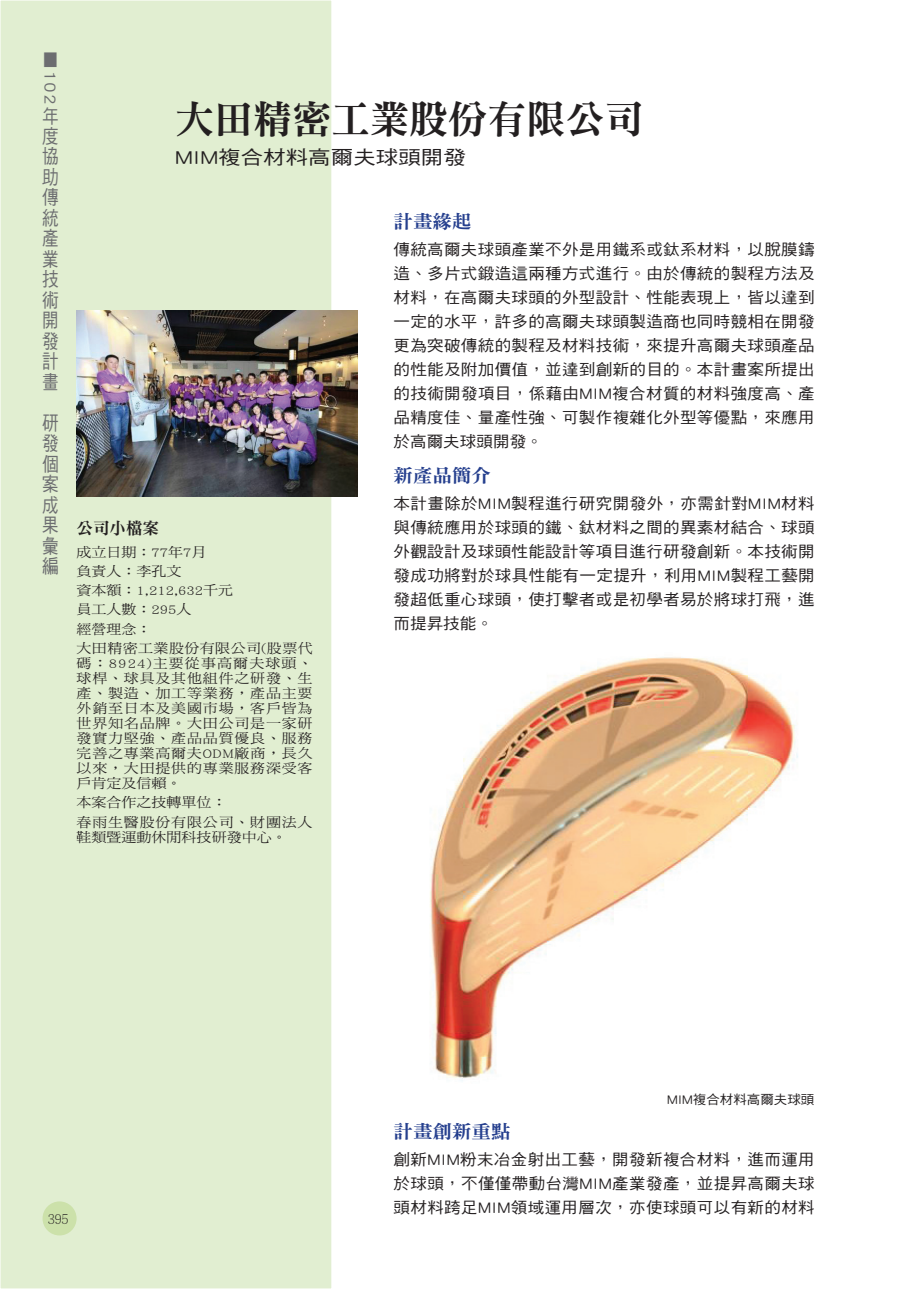
<style>
.page{position:relative;width:919px;height:1289px;background:#fff}
.page>*{position:absolute;margin:0;border:0;box-sizing:border-box;transform-origin:0 0}
.t1{font:39px "DF Ming Std W9";color:#231f20}
.t2{font:19.5px/20.5px "DF Hei Std W5";color:#6c6d70;text-align:justify;scale:.85 1}
.t3{font:19.2px "DF Hei Std W5";color:#231f20;scale:1.18 1}
.t4{font:18.6px "DF Ming Std W9";color:#253f8e;scale:1.05 1}
.t5{font:16.65px "DF Hei Std W5";color:#6c6d70;scale:1.18 1}
.t6{font:16.5px "DF Ming Std W9";color:#231f20}
.t7{font:15.6px/24px "DF Hei Std W5";letter-spacing:.025em;color:#231f20;text-align:justify;scale:1.05 1}
.t8{font:13.5px/15px "DF Ming Std W5";letter-spacing:.025em;color:#231f20;text-align:justify;scale:1.11 1}
.t9{font:13.5px/19.2px "DF Ming Std W5";color:#231f20;scale:1.11 1}
.t10{font:13.5px/19.2px "DF Ming Std W5";letter-spacing:.05em;color:#231f20;scale:1.11 1}
.t11{font:300 13.5px "Adobe Ming Std";color:#231f20}
.t12{font:12.9px "DF Hei Std W5";color:#231f20;scale:1.05 1}
</style>
<div class="page">
<div style="left:0;top:0;width:332px;height:1288px;background:#e1eed1"></div>
<div style="left:43px;top:1201px;width:34px;height:34px;background:#cce1aa;border-radius:50%"></div>
<img style="left:77px;top:310px;width:280px;height:186px">
<img style="left:430px;top:657px;width:368px;height:424px">
<p class="t5" style="left:59px;top:50px;width:48px;rotate:90deg">■102</p>
<p class="t2" style="left:42px;top:105px;width:21px">年度協助傳統產業技術開發計</p>
<p class="t2" style="left:42px;top:364px;width:23px;line-height:39.2px">畫　研</p>
<p class="t2" style="left:42px;top:433px;width:21px">發個案成果彙編</p>
<h1 class="t1" style="left:175px;top:98px;width:469px">大田精密工業股份有限公司</h1>
<p class="t3" style="left:175px;top:146px;width:248px">MIM複合材料高爾夫球頭開發</p>
<p class="t6" style="left:77px;top:519px;width:84px">公司小檔案</p>
<p class="t9" style="left:77px;top:542px;width:214px">成立日期：77年7月<br>負責人：李孔文<br>資本額：1,212,632千元<br>員工人數：295人<br>經營理念：<br>大田精密工業股份有限公司(股票代</p>
<p class="t8" style="left:77px;top:655px;width:214px">碼：8924)主要從事高爾夫球頭、球桿、球具及其他組件之研發、生產、製造、加工等業務，產品主要外銷至日本及美國市場，客戶皆為世界知名品牌。大田公司是一家研發實力堅強、產品品質優良、服務完善之專業高爾夫ODM廠商，長久以來，大田提供的專業服務深受客戶肯定及信賴。</p>
<p class="t10" style="left:77px;top:792px;width:214px">本案合作之技轉單位：<br>春雨生醫股份有限公司、財團法人</p>
<p class="t9" style="left:77px;top:827px;width:191px">鞋類暨運動休閒科技研發中心。</p>
<p class="t4" style="left:393px;top:211px;width:76px">計畫緣起</p>
<p class="t7" style="left:393px;top:237px;width:402px">傳統高爾夫球頭產業不外是用鐵系或鈦系材料，以脫膜鑄造、多片式鍛造這兩種方式進行。由於傳統的製程方法及材料，在高爾夫球頭的外型設計、性能表現上，皆以達到一定的水平，許多的高爾夫球頭製造商也同時競相在開發更為突破傳統的製程及材料技術，來提升高爾夫球頭產品的性能及附加價值，並達到創新的目的。本計畫案所提出的技術開發項目，係藉由MIM複合材質的材料強度高、產品精度佳、量產性強、可製作複雜化外型等優點，來應用於高爾夫球頭開發。</p>
<p class="t4" style="left:393px;top:465px;width:94px">新產品簡介</p>
<p class="t7" style="left:393px;top:491px;width:402px">本計畫除於MIM製程進行研究開發外，亦需針對MIM材料與傳統應用於球頭的鐵、鈦材料之間的異素材結合、球頭外觀設計及球頭性能設計等項目進行研發創新。本技術開發成功將對於球具性能有一定提升，利用MIM製程工藝開發超低重心球頭，使打擊者或是初學者易於將球打飛，進而提昇技能。</p>
<p class="t11" style="left:48px;top:1211px;width:22px">395</p>
<p class="t12" style="left:667px;top:1092px;width:142px">MIM複合材料高爾夫球頭</p>
<p class="t4" style="left:393px;top:1121px;width:113px">計畫創新重點</p>
<p class="t7" style="left:393px;top:1147px;width:402px">創新MIM粉末冶金射出工藝，開發新複合材料，進而運用於球頭，不僅僅帶動台灣MIM產業發產，並提昇高爾夫球頭材料跨足MIM領域運用層次，亦使球頭可以有新的材料</p>
</div>
